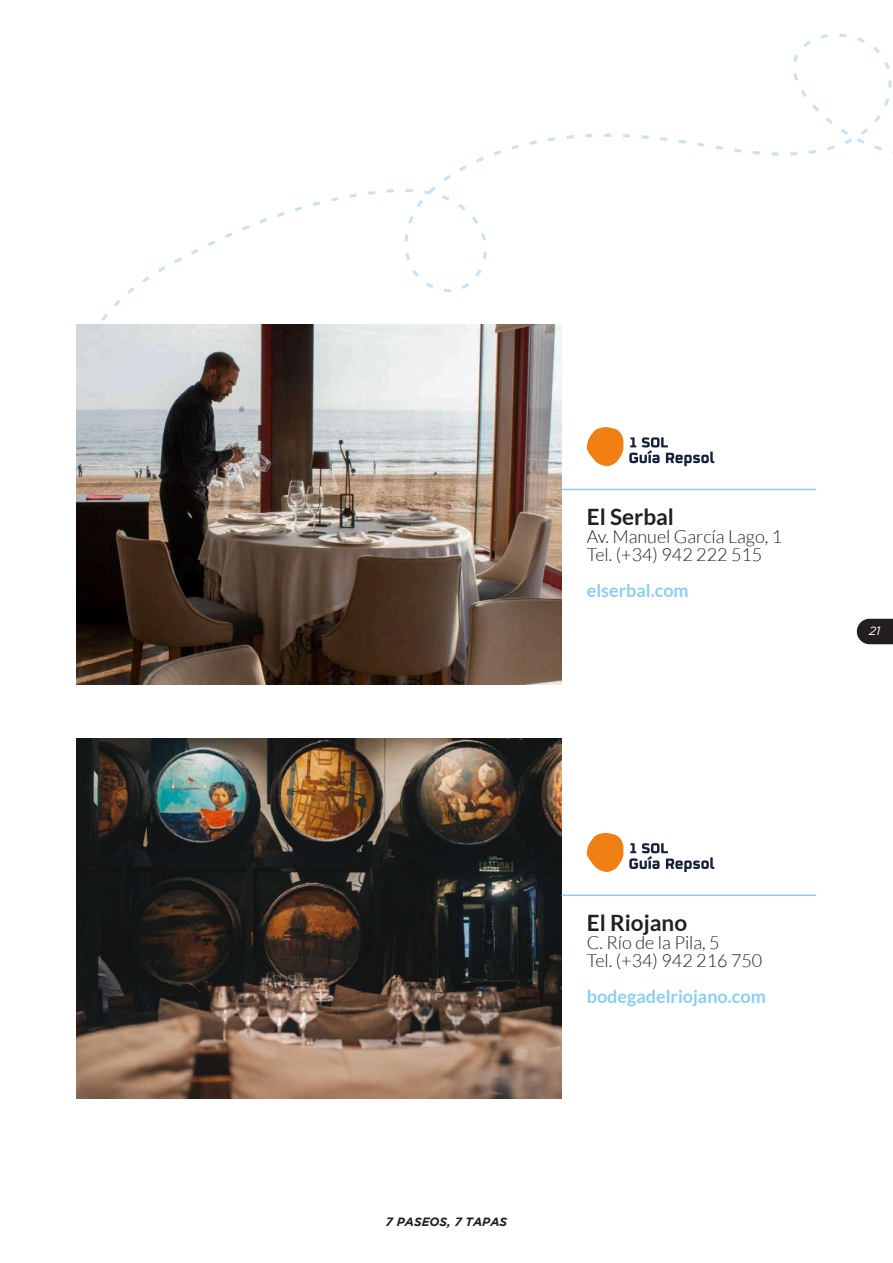
<style>
.page{position:relative;width:893px;height:1263px;background:#fff}
.page>*{position:absolute;margin:0;border:0;box-sizing:border-box;transform-origin:0 0}
.t1{font:700 22.5px "Lato";color:#231f20}
.t2{font:300 18px/18px "Lato";color:#231f20}
.t3{font:700 18px "Lato";color:#8bcff0}
.t4{font:italic 700 12px "Gotham";color:#231f20}
.t5{font:italic 12px "Gotham";color:#fff}
</style>
<div class="page">
<svg style="left:857px;top:619px;width:36px;height:25px"></svg>
<svg style="left:101px;top:34px;width:792px;height:287px"></svg>
<img style="left:77px;top:324px;width:484px;height:360px">
<img style="left:77px;top:738px;width:484px;height:360px">
<svg style="left:587px;top:427px;width:127px;height:39px"></svg>
<hr style="left:562px;top:489px;width:254px;height:1px;background:#8bcff0">
<svg style="left:587px;top:832px;width:127px;height:40px"></svg>
<hr style="left:562px;top:894px;width:254px;height:2px;background:#8bcff0">
<p class="t1" style="left:587px;top:504px;width:89px">El Serbal</p>
<p class="t2" style="left:587px;top:528px;width:197px">Av. Manuel García Lago, 1<br>Tel. (+34) 942 222 515</p>
<p class="t3" style="left:587px;top:581px;width:103px">elserbal.com</p>
<p class="t5" style="left:869px;top:624px;width:13px">21</p>
<p class="t1" style="left:587px;top:910px;width:102px">El Riojano</p>
<p class="t2" style="left:587px;top:934px;width:177px">C. Río de la Pila, 5<br>Tel. (+34) 942 216 750</p>
<p class="t3" style="left:587px;top:986px;width:180px">bodegadelriojano.com</p>
<p class="t4" style="left:386px;top:1215px;width:123px">7 PASEOS, 7 TAPAS</p>
</div>
